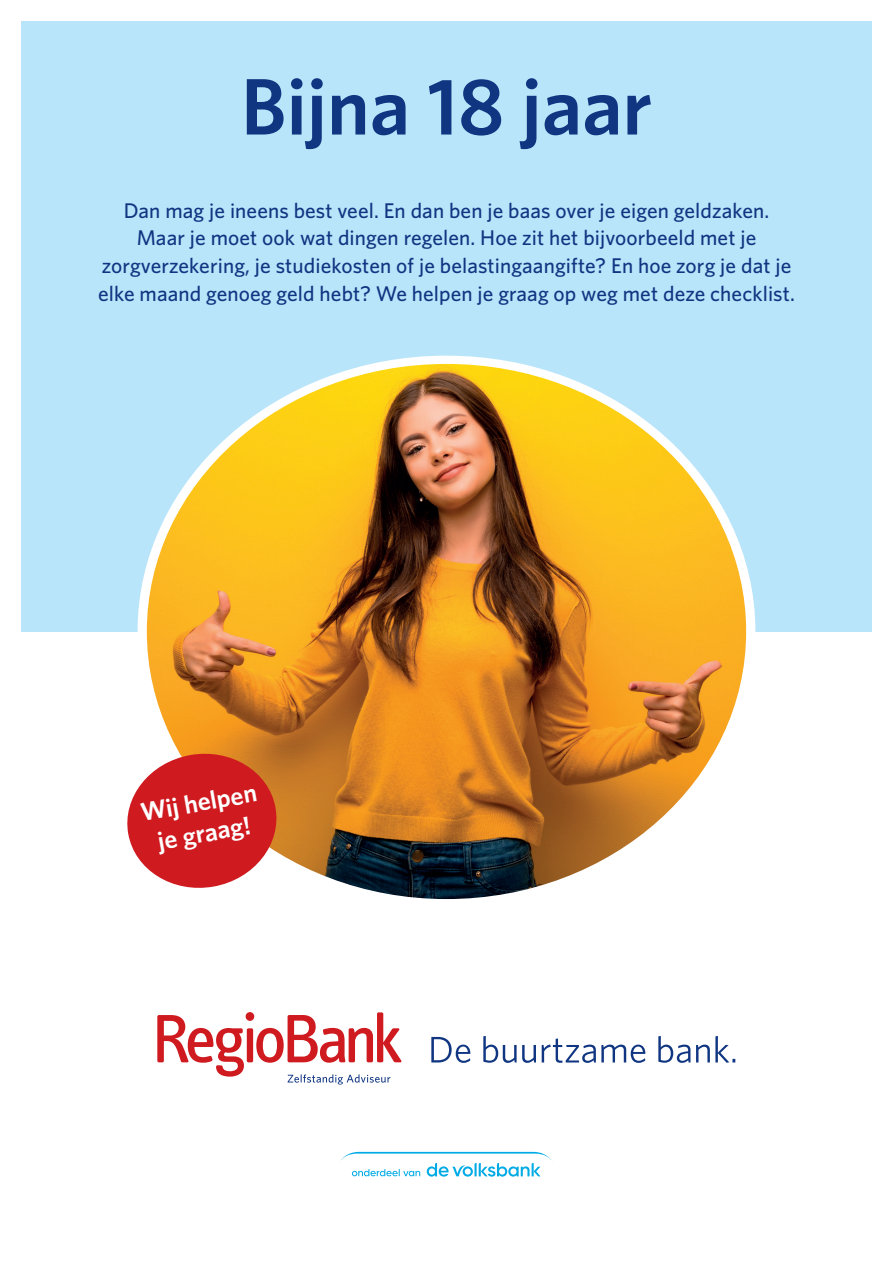
<style>
.page{position:relative;width:893px;height:1263px;background:#fff}
.page>*{position:absolute;margin:0;border:0;box-sizing:border-box;transform-origin:0 0}
.t1{font:600 80.25px "Whitney";color:#103682}
.t2{font:600 25.8px/30.9px "Whitney";color:#fff;text-align:center}
.t3{font:500 21.3px/27.6px "Whitney";letter-spacing:.005em;color:#103682;text-align:center}
</style>
<div class="page">
<div style="left:21px;top:21px;width:851px;height:610px;background:#b9e5fa"></div>
<img style="left:147px;top:364px;width:599px;height:535px">
<svg style="left:127px;top:748px;width:155px;height:146px"></svg>
<svg style="left:341px;top:1152px;width:212px;height:24px"></svg>
<svg style="left:431px;top:1036px;width:304px;height:27px"></svg>
<svg style="left:157px;top:1012px;width:245px;height:72px"></svg>
<h1 class="t1" style="left:241px;top:53px;width:413px">Bijna 18 jaar</h1>
<p class="t3" style="left:98px;top:196px;width:698px">Dan mag je ineens best veel. En dan ben je baas over je eigen geldzaken.<br>Maar je moet ook wat dingen regelen. Hoe zit het bijvoorbeeld met je zorgverzekering, je studiekosten of je belastingaangifte? En hoe zorg je dat je elke maand genoeg geld hebt? We helpen je graag op weg met deze checklist.</p>
<p class="t2" style="left:138px;top:797px;width:119px;rotate:-10deg">Wij helpen je graag!</p>
</div>
